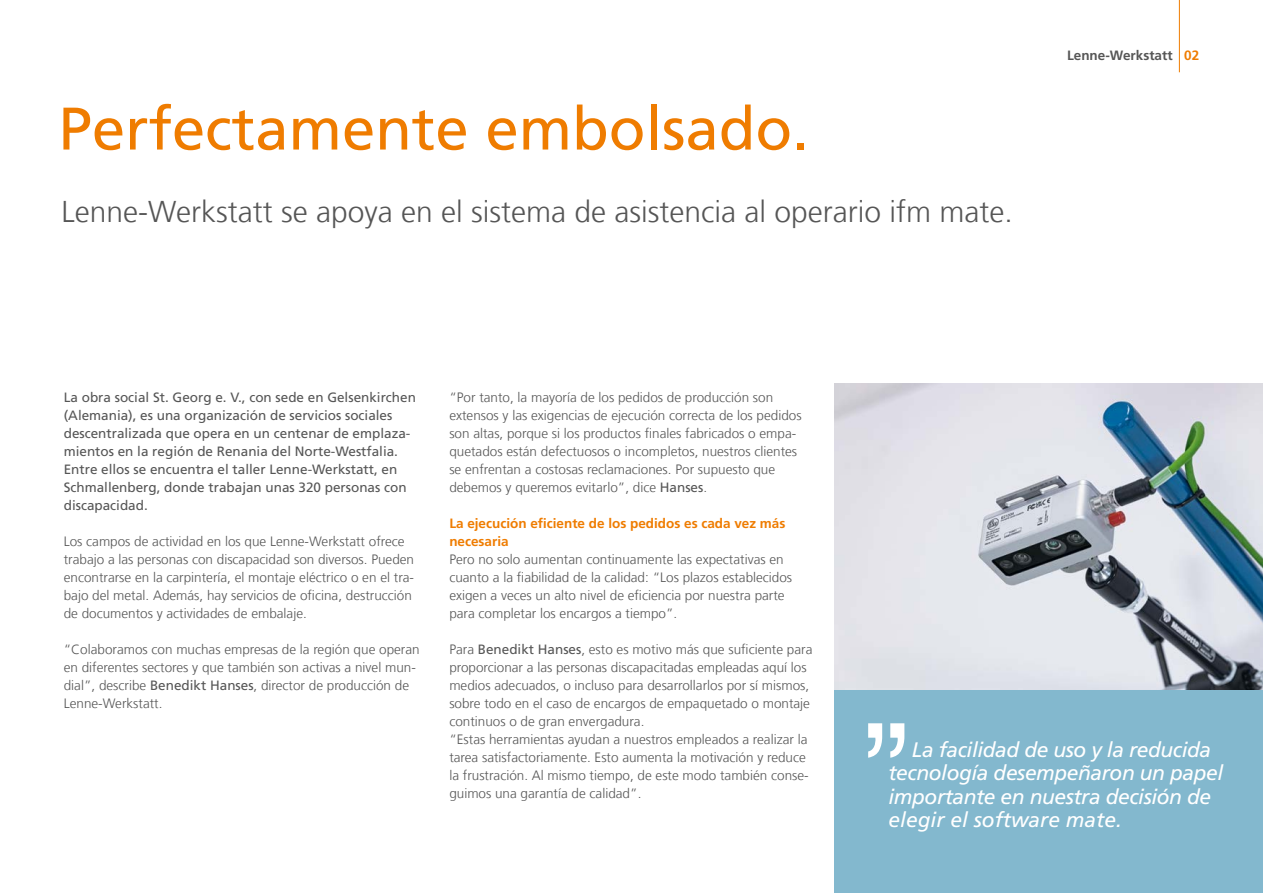
<style>
.page{position:relative;width:1263px;height:893px;background:#fff}
.page>*{position:absolute;margin:0;border:0;box-sizing:border-box;transform-origin:0 0}
.t1{font:135px "Helvetica";color:#fff}
.Headline{font:60px "Frutiger LT Com";color:#ef7c00}
.Subheadline_Innensei{font:300 30px "Frutiger LT Com";color:#565656}
.Zitat{font:italic 21px/23.4px "Frutiger LT Com";letter-spacing:-.02em;color:#fff}
.Fließtext_9pt_versch{font:300 13.5px/18px "Frutiger LT Com";color:#565656}
.Einleitung_9pt{font:13.5px/18px "Frutiger LT Com";color:#565656}
.Fließtext_9pt_headli{font:700 13.5px/18px "Frutiger LT Com";color:#ef7c00}
.t2{font:700 13.5px "Frutiger LT Com";color:#565656}
.s1{color:#ef7c00}
.s2{font-weight:400}
</style>
<div class="page">
<div style="left:835px;top:690px;width:428px;height:203px;background:#83b8ce"></div>
<img style="left:835px;top:384px;width:428px;height:306px">
<hr style="left:1179px;top:0;width:1px;height:72px;background:#ef7c00">
<p class="Headline" style="left:58px;top:93px;width:752px">Perfectamente embolsado.</p>
<p class="Subheadline_Innensei" style="left:62px;top:194px;width:953px">Lenne-Werkstatt se apoya en el sistema de asistencia al operario ifm mate.</p>
<p class="t2" style="left:1067px;top:47px;width:134px">Lenne-Werkstatt <span class="s1">02</span></p>
<p class="Einleitung_9pt" style="left:64px;top:388px;width:354px">La obra social St. Georg e. V., con sede en Gelsenkirchen (Alemania), es una organización de servicios sociales descentralizada que opera en un centenar de emplaza&shy;mientos en la región de Renania del Norte-Westfalia.<br>Entre ellos se encuentra el taller Lenne-Werkstatt, en Schmallenberg, donde trabajan unas 320 personas con discapacidad.</p>
<p class="Fließtext_9pt_versch" style="left:64px;top:532px;width:352px">Los campos de actividad en los que Lenne-Werkstatt ofrece trabajo a las personas con discapacidad son diversos. Pueden encontrarse en la carpintería, el montaje eléctrico o en el tra&shy;bajo del metal. Además, hay servicios de oficina, destrucción de documentos y actividades de embalaje.</p>
<p class="Fließtext_9pt_versch" style="left:64px;top:640px;width:357px">“Colaboramos con muchas empresas de la región que operan en diferentes sectores y que también son activas a nivel mun&shy;dial”, describe <span class="s2">Benedikt Hanses</span>, director de producción de Lenne-Werkstatt.</p>
<p class="Fließtext_9pt_versch" style="left:449px;top:388px;width:354px">“Por tanto, la mayoría de los pedidos de producción son extensos y las exigencias de ejecución correcta de los pedidos son altas, porque si los productos finales fabricados o empa&shy;quetados están defectuosos o incompletos, nuestros clientes se enfrentan a costosas reclamaciones. Por supuesto que debemos y queremos evitarlo”, dice <span class="s2">Hanses</span>.</p>
<p class="Fließtext_9pt_headli" style="left:449px;top:514px;width:338px">La ejecución eficiente de los pedidos es cada vez más necesaria</p>
<p class="Fließtext_9pt_versch" style="left:449px;top:550px;width:344px">Pero no solo aumentan continuamente las expectativas en cuanto a la fiabilidad de la calidad: “Los plazos establecidos exigen a veces un alto nivel de eficiencia por nuestra parte para completar los encargos a tiempo”.</p>
<p class="Fließtext_9pt_versch" style="left:449px;top:640px;width:365px">Para <span class="s2">Benedikt Hanses</span>, esto es motivo más que suficiente para proporcionar a las personas discapacitadas empleadas aquí los medios adecuados, o incluso para desarrollarlos por sí mismos, sobre todo en el caso de encargos de empaquetado o montaje continuos o de gran envergadura.<br>“Estas herramientas ayudan a nuestros empleados a realizar la tarea satisfactoriamente. Esto aumenta la motivación y reduce la frustración. Al mismo tiempo, de este modo también conse&shy;guimos una garantía de calidad”.</p>
<p class="t1" style="left:863px;top:586px;width:46px">„</p>
<p class="Zitat" style="left:888px;top:738px;width:336px;text-indent:23px">La facilidad de uso y la reducida tecnología desempeñaron un papel importante en nuestra decisión de elegir el software mate.</p>
</div>
